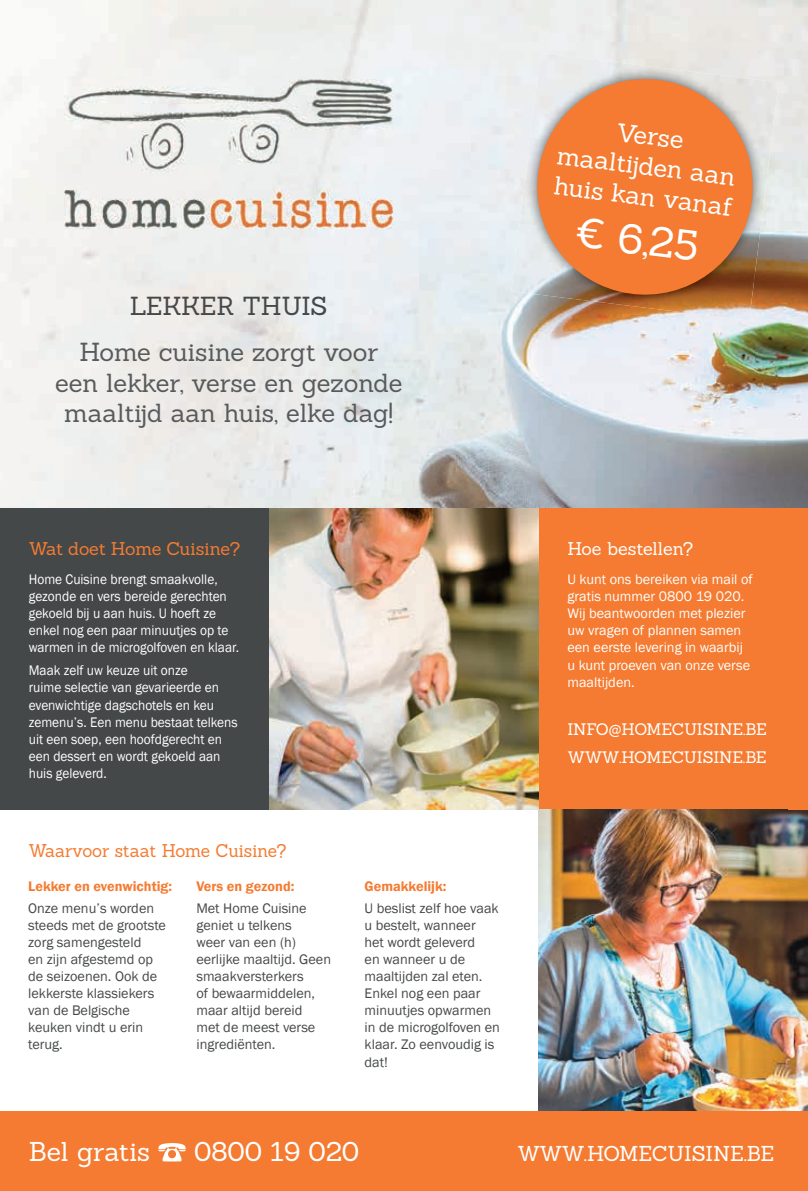
<style>
.page{position:relative;width:808px;height:1191px;background:#fff}
.page>*{position:absolute;margin:0;border:0;box-sizing:border-box;transform-origin:0 0}
.t1{font:41.25px "Sanchez";color:#fff}
.t2{font:26.55px "Sanchez";color:#fff}
.t3{font:25.5px/30.6px "Sanchez";letter-spacing:-.005em;color:#585a5b;text-align:center}
.t4{font:25.5px "Sanchez";letter-spacing:-.015em;color:#454849}
.t5{font:25.2px/30.3px "Sanchez";color:#fff;text-align:center}
.t6{font:21px "Sanchez";letter-spacing:-.015em;color:#fff}
.t7{font:18px "Sanchez";letter-spacing:-.005em;color:#f47b31;scale:.96 1}
.t8{font:18px "Sanchez";letter-spacing:-.005em;color:#f47b31}
.t9{font:18px "Sanchez";letter-spacing:-.005em;color:#fff}
.t10{font:16.35px/28.2px "Sanchez";letter-spacing:-.015em;color:#fff}
.t11{font:14.25px/17.1px "Franklin Gothic";color:#454849}
.t12{font:14.25px/17.1px "Franklin Gothic";color:#fff;scale:.94 1}
.t13{font:14.25px/17.1px "Franklin Gothic";color:#fff}
.t14{font:600 14.25px "Franklin Gothic";color:#f47b31}
</style>
<div class="page">
<img style="left:755px;top:101px;width:53px;height:407px">
<img style="left:377px;top:101px;width:161px;height:407px">
<img style="left:701px;top:320px;width:54px;height:188px">
<img style="left:538px;top:320px;width:108px;height:188px">
<img style="left:646px;top:320px;width:55px;height:188px">
<div style="left:539px;top:508px;width:268px;height:302px;background:#f47b31"></div>
<div style="left:0;top:1110px;width:808px;height:81px;background:#f47b31"></div>
<div style="left:0;top:508px;width:269px;height:302px;background:#454849"></div>
<img style="left:511px;top:53px;width:267px;height:267px">
<svg style="left:526px;top:68px;width:238px;height:238px;background:#e2905c"></svg>
<img style="left:65px;top:79px;width:328px;height:150px">
<img style="left:539px;top:810px;width:269px;height:300px">
<img style="left:269px;top:508px;width:270px;height:302px">
<div style="left:788px;top:508px;width:20px;height:302px;background:#f47b31"></div>
<svg style="left:158px;top:1143px;width:28px;height:18px"></svg>
<h3 class="t4" style="left:130px;top:289px;width:199px">LEKKER THUIS</h3>
<h3 class="t3" style="left:55px;top:336px;width:349px">Home cuisine zorgt voor een lekker, verse en gezonde maaltijd aan huis, elke dag!</h3>
<p class="t8" style="left:29px;top:537px;width:213px">Wat doet Home Cuisine?</p>
<p class="t12" style="left:29px;top:571px;width:225px">Home Cuisine brengt smaakvolle, gezonde en vers bereide gerechten gekoeld bij u aan huis. U hoeft ze enkel nog een paar minuutjes op te warmen in de microgolfoven en klaar.</p>
<p class="t12" style="left:29px;top:662px;width:224px">Maak zelf uw keuze uit onze<br>ruime selectie van gevarieerde en evenwichtige dagschotels en keu zemenu’s. Een menu bestaat telkens uit een soep, een hoofdgerecht en een dessert en wordt gekoeld aan huis geleverd.</p>
<p class="t7" style="left:28px;top:838px;width:270px">Waarvoor staat Home Cuisine?</p>
<p class="t14" style="left:28px;top:877px;width:145px">Lekker en evenwichtig:</p>
<p class="t11" style="left:28px;top:899px;width:139px">Onze menu’s worden steeds met de grootste zorg samengesteld<br>en zijn afgestemd op de seizoenen. Ook de lekkerste klassiekers van de Belgische keuken vindt u erin terug.</p>
<p class="t14" style="left:196px;top:877px;width:99px">Vers en gezond:</p>
<p class="t11" style="left:196px;top:899px;width:136px">Met Home Cuisine geniet u telkens<br>weer van een (h) eerlijke maaltijd. Geen smaakversterkers<br>of bewaarmiddelen, maar altijd bereid<br>met de meest verse ingrediënten.</p>
<p class="t14" style="left:365px;top:877px;width:83px">Gemakkelijk:</p>
<p class="t11" style="left:365px;top:899px;width:137px">U beslist zelf hoe vaak u bestelt, wanneer<br>het wordt geleverd<br>en wanneer u de maaltijden zal eten.<br>Enkel nog een paar minuutjes opwarmen in de microgolfoven en klaar. Zo eenvoudig is dat!</p>
<h3 class="t5" style="left:563px;top:110px;width:182px;rotate:7deg">Verse maaltijden aan huis kan vanaf</h3>
<h1 class="t1" style="left:579px;top:205px;width:125px;rotate:7deg">€ 6,25</h1>
<p class="t9" style="left:567px;top:537px;width:127px">Hoe bestellen?</p>
<p class="t13" style="left:567px;top:571px;width:187px">U kunt ons bereiken via mail of gratis nummer 0800 19 020.<br>Wij beantwoorden met plezier uw vragen of plannen samen een eerste levering in waarbij u kunt proeven van onze verse maaltijden.</p>
<p class="t10" style="left:567px;top:715px;width:201px">INFO@HOMECUISINE.BE<br>WWW.HOMECUISINE.BE</p>
<h2 class="t2" style="left:29px;top:1134px;width:123px">Bel gratis</h2>
<h2 class="t2" style="left:194px;top:1134px;width:167px">0800 19 020</h2>
<h3 class="t6" style="left:517px;top:1140px;width:258px">WWW.HOMECUISINE.BE</h3>
</div>
